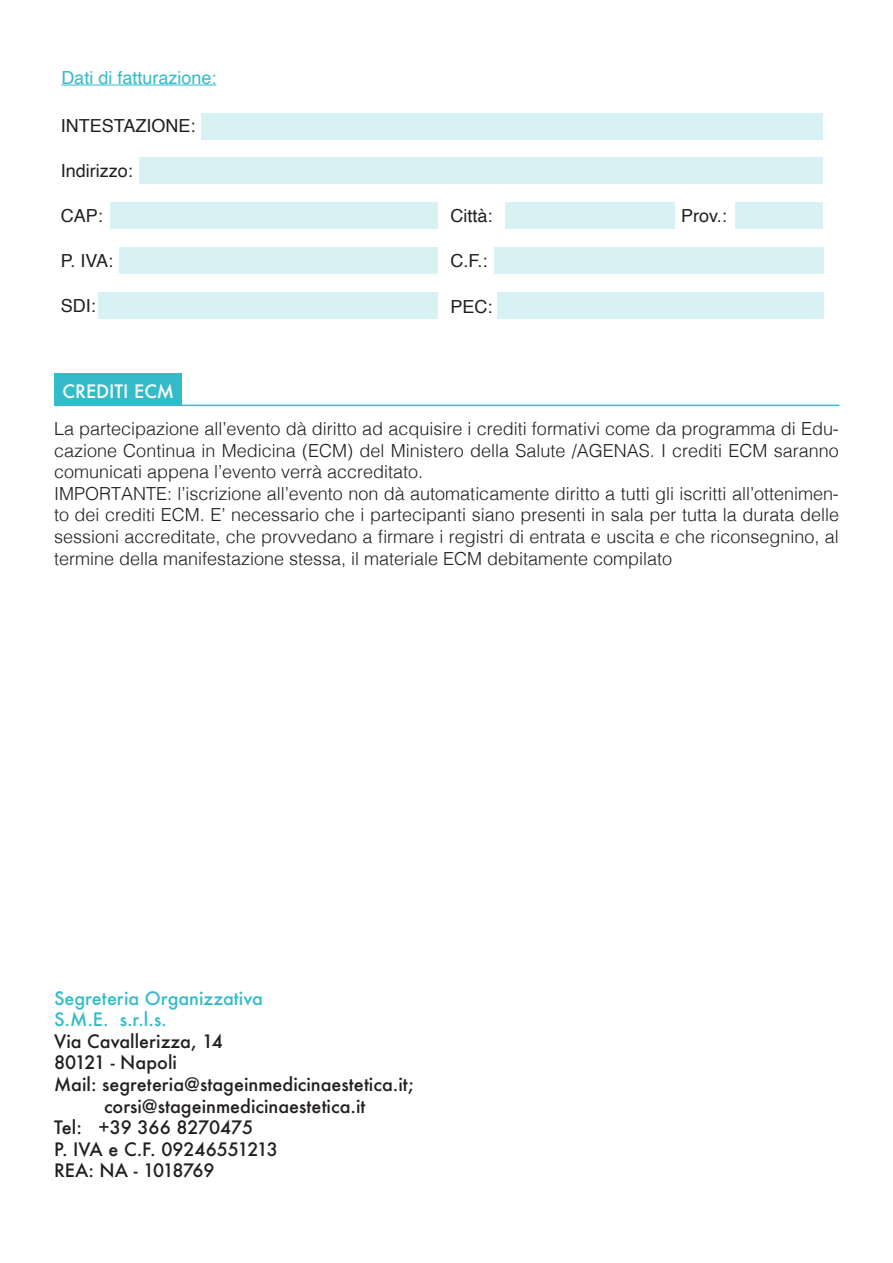
<style>
.page{position:relative;width:893px;height:1263px;background:#fff}
.page>*{position:absolute;margin:0;border:0;box-sizing:border-box;transform-origin:0 0}
.t1{font:300 18px/21.6px "Helvetica";color:#231f20;text-align:justify}
.t2{font:500 18px "Futura";color:#231f20}
.t3{font:18px "Helvetica";color:#231f20}
.t4{font:500 18px "Futura";color:#34bbca}
.t5{font:18px "Helvetica";color:#34bbca}
.t6{font:500 18px "Futura";letter-spacing:-.035em;color:#231f20}
.t7{font:500 18px "Futura";color:#fff}
</style>
<div class="page">
<hr style="left:61px;top:85px;width:155px;height:1px;background:#34bbca">
<div style="left:54px;top:373px;width:128px;height:33px;background:#34bbca"></div>
<hr style="left:54px;top:405px;width:785px;height:1px;background:#34bbca">
<div style="left:202px;top:113px;width:621px;height:27px;background:#d7f1f4"></div>
<div style="left:140px;top:157px;width:683px;height:26px;background:#d7f1f4"></div>
<div style="left:111px;top:202px;width:327px;height:27px;background:#d7f1f4"></div>
<div style="left:119px;top:247px;width:319px;height:26px;background:#d7f1f4"></div>
<div style="left:99px;top:292px;width:339px;height:27px;background:#d7f1f4"></div>
<div style="left:497px;top:292px;width:326px;height:27px;background:#d7f1f4"></div>
<div style="left:494px;top:247px;width:329px;height:26px;background:#d7f1f4"></div>
<div style="left:505px;top:202px;width:169px;height:26px;background:#d7f1f4"></div>
<div style="left:735px;top:202px;width:88px;height:27px;background:#d7f1f4"></div>
<p class="t5" style="left:61px;top:63px;width:157px">Dati di fatturazione:</p>
<p class="t3" style="left:61px;top:112px;width:136px">INTESTAZIONE:</p>
<p class="t3" style="left:61px;top:157px;width:74px">Indirizzo:</p>
<p class="t3" style="left:61px;top:202px;width:44px">CAP:</p>
<p class="t3" style="left:61px;top:247px;width:54px">P. IVA:</p>
<p class="t3" style="left:61px;top:291px;width:37px">SDI:</p>
<p class="t7" style="left:63px;top:379px;width:113px">CREDITI ECM</p>
<p class="t3" style="left:451px;top:202px;width:44px">Città:</p>
<p class="t3" style="left:681px;top:202px;width:47px">Prov.:</p>
<p class="t3" style="left:451px;top:247px;width:39px">C.F.:</p>
<p class="t3" style="left:451px;top:292px;width:44px">PEC:</p>
<p class="t1" style="left:54px;top:416px;width:786px">La partecipazione all’evento dà diritto ad acquisire i crediti formativi come da programma di Edu&shy;cazione Continua in Medicina (ECM) del Ministero della Salute /AGENAS. I crediti ECM saranno comunicati appena l’evento verrà accreditato.</p>
<p class="t1" style="left:54px;top:481px;width:786px">IMPORTANTE: l’iscrizione all’evento non dà automaticamente diritto a tutti gli iscritti all’ottenimen&shy;to dei crediti ECM. E’ necessario che i partecipanti siano presenti in sala per tutta la durata delle sessioni accreditate, che provvedano a firmare i registri di entrata e uscita e che riconsegnino, al termine della manifestazione stessa, il materiale ECM debitamente compilato</p>
<p class="t4" style="left:54px;top:985px;width:210px">Segreteria Organizzativa</p>
<p class="t4" style="left:54px;top:1007px;width:114px">S.M.E. s.r.l.s.</p>
<p class="t2" style="left:54px;top:1029px;width:170px">Via Cavallerizza, 14</p>
<p class="t2" style="left:54px;top:1050px;width:125px">80121 - Napoli</p>
<p class="t2" style="left:54px;top:1072px;width:361px">Mail: segreteria@stageinmedicinaestetica.it;</p>
<p class="t2" style="left:104px;top:1093px;width:263px">corsi@stageinmedicinaestetica.it</p>
<p class="t2" style="left:54px;top:1115px;width:201px">Tel: +39 366 8270475</p>
<p class="t2" style="left:54px;top:1137px;width:225px">P. IVA e C.F. 09246551213</p>
<p class="t6" style="left:54px;top:1158px;width:162px">REA: NA - 1018769</p>
</div>
